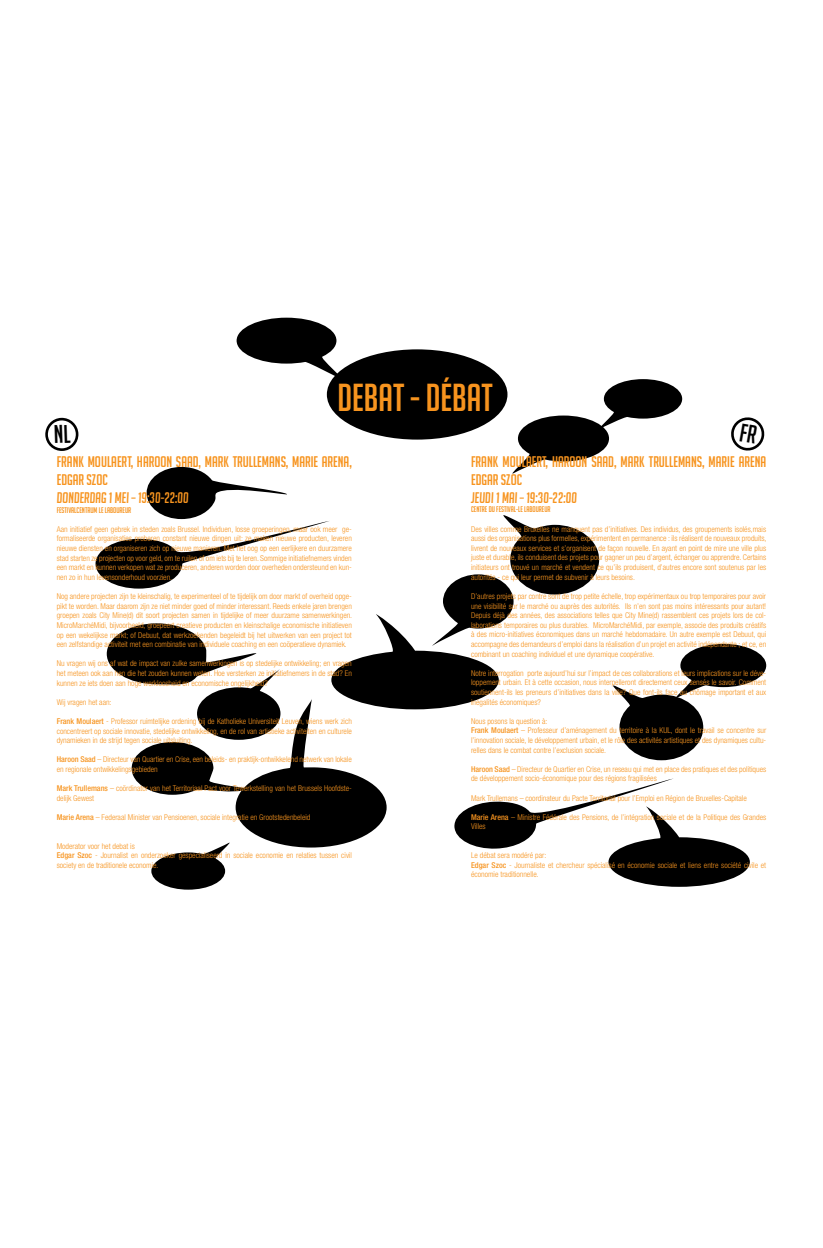
<style>
.page{position:relative;width:823px;height:1248px;background:#fff}
.page>*{position:absolute;margin:0;border:0;box-sizing:border-box;transform-origin:0 0}
.t1{font:38px "Big Noodle Titling";color:#f7941f}
.t2{font:24.9px "Big Noodle Titling";color:#000}
.t3{font:15px/18px "Big Noodle Titling";color:#f7941f}
.t4{font:italic 15px "Big Noodle Titling";color:#f7941f}
.t5{font:300 condensed 8px/9.6px "Helvetica Neue LT Std";color:#f7941f;text-align:justify}
.t6{font:8px "Big Noodle Titling";color:#f7941f}
.s1{color:#f7931e}
.s2{font-weight:500}
.s3{color:#fff}
</style>
<div class="page">
<div style="left:46px;top:416px;width:34px;height:34px;border:3px solid #fff;border-radius:50%"></div>
<div style="left:45px;top:417px;width:34px;height:34px;border:3px solid #000;border-radius:50%"></div>
<svg style="left:95px;top:317px;width:672px;height:572px"></svg>
<h1 class="t1" style="left:337px;top:377px;width:157px">DEBAT - <span class="s1">DÉBAT</span></h1>
<h3 class="t3" style="left:57px;top:452px;width:296px">FRANK MOULAERT, HAROON SAAD, MARK TRULLEMANS, MARIE ARENA,<br>EDGAR SZOC</h3>
<h3 class="t4" style="left:57px;top:489px;width:134px">DONDERDAG 1 MEI – 19:30-22:00</h3>
<p class="t6" style="left:57px;top:505px;width:76px">FESTIVALCENTRUM LE LABOUREUR</p>
<p class="t5" style="left:57px;top:524px;width:296px">Aan initiatief geen gebrek in steden zoals Brussel. Individuen, losse groeperingen, maar ook meer ge&shy;formaliseerde organisaties proberen constant nieuwe dingen uit: ze maken nieuwe producten, leveren nieuwe diensten en organiseren zich op nieuwe manieren. Met het oog op een eerlijkere en duurzamere stad starten ze projecten op voor geld, om te ruilen of om iets bij te leren. Sommige initiatiefnemers vinden een markt en kunnen verkopen wat ze produceren, anderen worden door overheden ondersteund en kun&shy;nen zo in hun levensonderhoud voorzien.</p>
<p class="t5" style="left:57px;top:591px;width:297px">Nog andere projecten zijn te kleinschalig, te experimenteel of te tijdelijk om door markt of overheid opge&shy;pikt te worden. Maar daarom zijn ze niet minder goed of minder interessant. Reeds enkele jaren brengen groepen zoals City Mine(d) dit soort projecten samen in tijdelijke of meer duurzame samenwerkingen.<br>MicroMarchéMidi, bijvoorbeeld, groepeert creatieve producten en kleinschalige economische initiatieven op een wekelijkse markt; of Debuut, dat werkzoekenden begeleidt bij het uitwerken van een project tot een zelfstandige activiteit met een combinatie van individuele coaching en een coöperatieve dynamiek.</p>
<p class="t5" style="left:57px;top:658px;width:296px">Nu vragen wij ons af wat de impact van zulke samenwerkingen is op stedelijke ontwikkeling; en vragen het meteen ook aan hen die het zouden kunnen weten. Hoe versterken ze initiatiefnemers in de stad? En kunnen ze iets doen aan hoge werkloosheid en economische ongelijkheid?</p>
<p class="t5" style="left:57px;top:697px;width:56px">Wij vragen het aan:</p>
<p class="t5" style="left:57px;top:716px;width:296px"><span class="s2">Frank Moulaert</span> - Professor ruimtelijke ordening bij de Katholieke Universiteit Leuven, wiens werk zich concentreert op sociale innovatie, stedelijke ontwikkeling, en de rol van artistieke activiteiten en culturele dynamieken in de strijd tegen sociale uitsluiting.</p>
<p class="t5" style="left:57px;top:754px;width:296px"><span class="s2">Haroon Saad</span> – Directeur van Quartier en Crise, een beleids- en praktijk-ontwikkelend netwerk van lokale en regionale ontwikkelingsgebieden</p>
<p class="t5" style="left:57px;top:783px;width:296px"><span class="s2">Mark Trullemans</span> – coördinator van het Territoriaal Pact voor Tewerkstelling van het Brussels Hoofdste&shy;delijk Gewest</p>
<p class="t5" style="left:57px;top:812px;width:255px"><span class="s2">Marie Arena</span> – Federaal Minister van Pensioenen, sociale integratie en Grootstedenbeleid</p>
<p class="t5" style="left:57px;top:841px;width:296px;text-align:left">Moderator voor het debat is<br><span class="s2">Edgar Szoc</span> - Journalist en onderzoeker gespecialiseerd in sociale economie en relaties tussen civil society en de traditionele economie.</p>
<h2 class="t2" style="left:741px;top:419px;width:19px;rotate:10deg">FR<span class="s3">NL</span></h2>
<h3 class="t3" style="left:471px;top:452px;width:296px">FRANK MOULAERT, HAROON SAAD, MARK TRULLEMANS, MARIE ARENA<br>EDGAR SZOC</h3>
<h3 class="t4" style="left:471px;top:489px;width:108px">JEUDI 1 MAI – 19:30-22:00</h3>
<p class="t6" style="left:471px;top:505px;width:81px">CENTRE DU FESTIVAL-LE LABOUREUR</p>
<p class="t5" style="left:471px;top:524px;width:297px">Des villes comme Bruxelles ne manquent pas d’initiatives. Des individus, des groupements isolés,mais aussi des organisations plus formelles, expérimentent en permanence : ils réalisent de nouveaux produits, livrent de nouveaux services et s’organisent de façon nouvelle. En ayant en point de mire une ville plus juste et durable, ils conduisent des projets pour gagner un peu d’argent, échanger ou apprendre. Certains initiateurs ont trouvé un marché et vendent ce qu’ils produisent, d’autres encore sont soutenus par les autorités - ce qui leur permet de subvenir à leurs besoins.</p>
<p class="t5" style="left:471px;top:591px;width:296px">D’autres projets par contre sont de trop petite échelle, trop expérimentaux ou trop temporaires pour avoir une visibilité sur le marché ou auprès des autorités. Ils n’en sont pas moins intéressants pour autant!<br>Depuis déjà des années, des associations telles que City Mine(d) rassemblent ces projets lors de col&shy;laborations temporaires ou plus durables. MicroMarchéMidi, par exemple, associe des produits créatifs à des micro-initiatives économiques dans un marché hebdomadaire. Un autre exemple est Debuut, qui accompagne des demandeurs d’emploi dans la réalisation d’un projet en activité indépendante ; et ce, en combinant un coaching individuel et une dynamique coopérative.</p>
<p class="t5" style="left:471px;top:668px;width:296px">Notre interrogation porte aujourd’hui sur l’impact de ces collaborations et leurs implications sur le déve&shy;loppement urbain. Et à cette occasion, nous interpelleront directement ceux sensés le savoir. Comment soutiennent-ils les preneurs d’initiatives dans la ville? Que font-ils face au chômage important et aux inégalités économiques?</p>
<p class="t5" style="left:471px;top:716px;width:296px;text-align:left">Nous posons la question à:<br><span class="s2">Frank Moulaert</span> – Professeur d’aménagement du territoire à la KUL, dont le travail se concentre sur l’innovation sociale, le développement urbain, et le rôle des activités artistiques et des dynamiques cultu&shy;relles dans le combat contre l’exclusion sociale.</p>
<p class="t5" style="left:471px;top:764px;width:296px"><span class="s2">Haroon Saad</span> – Directeur de Quartier en Crise, un reseau qui met en place des pratiques et des politiques de développement socio-économique pour des régions fragilisées</p>
<p class="t5" style="left:471px;top:792px;width:277px">Mark Trullemans – coordinateur du Pacte Territorial pour l’Emploi en Région de Bruxelles-Capitale</p>
<p class="t5" style="left:471px;top:812px;width:296px"><span class="s2">Marie Arena</span> – Ministre Fédérale des Pensions, de l’intégration sociale et de la Politique des Grandes<br>Villes</p>
<p class="t5" style="left:471px;top:850px;width:296px;text-align:left">Le débat sera modéré par:<br><span class="s2">Edgar Szoc</span> - Journaliste et chercheur spécialisé en économie sociale et liens entre société civile et économie traditionnelle.</p>
</div>
